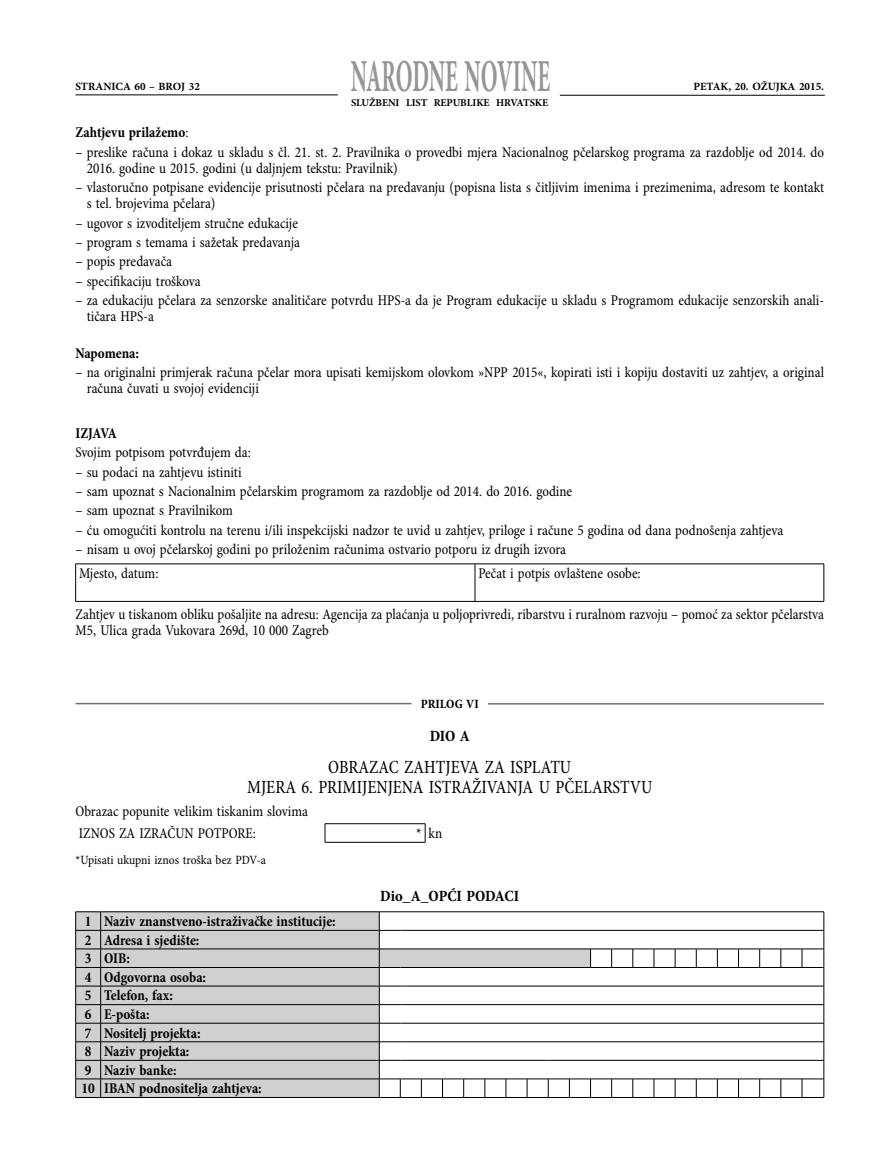
<style>
.page{position:relative;width:872px;height:1170px;background:#fff}
.page>*{position:absolute;margin:0;border:0;box-sizing:border-box;transform-origin:0 0}
.t1{font:700 45.9px "Minion Pro";letter-spacing:-.01em;color:#959595;scale:.48 1}
.t2{font:condensed 18.75px/19.8px "Minion Pro";color:#000;text-align:center;scale:.94 1}
.t3{font:700 condensed 15.75px "Minion Pro";letter-spacing:-.005em;color:#000}
.t4{font:condensed 15px/16px "Minion Pro";color:#000;scale:.95 1}
.t5{font:700 condensed 15px/18.6px "Minion Pro";color:#000;scale:.95 1}
.t6{font:condensed 12.75px "Minion Pro";color:#000}
.t7{font:700 condensed 12.75px "Minion Pro";color:#000}
.t8{font:700 11.1px "Minion Pro";color:#000}
.t9{font:700 10.5px "Minion Pro";letter-spacing:-.01em;color:#000}
.s1{font-weight:400}
</style>
<div class="page">
<hr style="left:560px;top:95px;width:264px;height:1px;background:#000">
<hr style="left:75px;top:95px;width:263px;height:1px;background:#000">
<hr style="left:75px;top:702px;width:336px;height:2px;background:#717171">
<hr style="left:488px;top:703px;width:336px;height:1px;background:#717171">
<hr style="left:475px;top:564px;width:1px;height:37px;background:#000">
<hr style="left:75px;top:563px;width:400px;height:1px;background:#000">
<hr style="left:75px;top:564px;width:1px;height:37px;background:#000">
<hr style="left:475px;top:563px;width:349px;height:1px;background:#000">
<hr style="left:823px;top:564px;width:1px;height:37px;background:#000">
<hr style="left:75px;top:601px;width:749px;height:1px;background:#000">
<hr style="left:325px;top:823px;width:100px;height:1px;background:#000">
<svg style="left:325px;top:823px;width:1px;height:19px"></svg>
<svg style="left:425px;top:823px;width:1px;height:19px"></svg>
<hr style="left:325px;top:842px;width:100px;height:1px;background:#000">
<div style="left:101px;top:912px;width:278px;height:185px;background:#d0d0d0"></div>
<hr style="left:75px;top:930px;width:304px;height:1px;background:#000">
<hr style="left:75px;top:948px;width:304px;height:1px;background:#000">
<hr style="left:75px;top:967px;width:304px;height:1px;background:#000">
<hr style="left:75px;top:985px;width:304px;height:1px;background:#000">
<hr style="left:75px;top:1004px;width:304px;height:1px;background:#000">
<hr style="left:75px;top:1022px;width:304px;height:1px;background:#000">
<hr style="left:75px;top:1041px;width:304px;height:1px;background:#000">
<hr style="left:75px;top:1059px;width:304px;height:1px;background:#000">
<hr style="left:75px;top:1078px;width:304px;height:1px;background:#000">
<hr style="left:101px;top:911px;width:723px;height:1px;background:#000">
<svg style="left:75px;top:911px;width:26px;height:186px;background:#b7b7b7"></svg>
<svg style="left:379px;top:911px;width:445px;height:186px"></svg>
<hr style="left:75px;top:1097px;width:749px;height:1px;background:#000">
<p class="t8" style="left:75px;top:82px;width:126px">STRANICA 60 – BROJ 32</p>
<h1 class="t1" style="left:351px;top:58px;width:417px">NARODNE NOVINE</h1>
<p class="t9" style="left:351px;top:98px;width:198px">SLUŽBENI LIST REPUBLIKE HR VA TSKE</p>
<p class="t8" style="left:693px;top:82px;width:132px">PETAK, 20. OŽUJKA 2015.</p>
<p class="t5" style="left:75px;top:124px;width:120px">Zahtjevu prilažemo<span class="s1">:</span></p>
<p class="t4" style="left:87px;top:145px;width:777px;text-indent:-11px">– preslike računa i dokaz u skladu s čl. 21. st. 2. Pravilnika o provedbi mjera Nacionalnog pčelarskog programa za razdoblje od 2014. do<br>2016. godine u 2015. godini (u daljnjem tekstu: Pravilnik)</p>
<p class="t4" style="left:87px;top:180px;width:777px;text-indent:-11px">– vlastoručno potpisane evidencije prisutnosti pčelara na predavanju (popisna lista s čitljivim imenima i prezimenima, adresom te kontakt s tel. brojevima pčelara)</p>
<p class="t4" style="left:75px;top:216px;width:236px">– ugovor s izvoditeljem stručne edukacije</p>
<p class="t4" style="left:75px;top:235px;width:238px">– program s temama i sažetak predavanja</p>
<p class="t4" style="left:75px;top:255px;width:103px">– popis predavača</p>
<p class="t4" style="left:75px;top:274px;width:133px">– specifikaciju troškova</p>
<p class="t4" style="left:87px;top:293px;width:777px;text-indent:-11px">– za edukaciju pčelara za senzorske analitičare potvrdu HPS-a da je Program edukacije u skladu s Programom edukacije senzorskih anali&shy;tičara HPS-a</p>
<p class="t5" style="left:75px;top:345px;width:68px">Napomena:</p>
<p class="t4" style="left:87px;top:365px;width:777px;text-indent:-11px">– na originalni primjerak računa pčelar mora upisati kemijskom olovkom »NPP 2015«, kopirati isti i kopiju dostaviti uz zahtjev, a original računa čuvati u svojoj evidenciji</p>
<p class="t5" style="left:75px;top:425px;width:45px">IZJAVA</p>
<p class="t4" style="left:75px;top:445px;width:186px">Svojim potpisom potvrđujem da:</p>
<p class="t4" style="left:75px;top:465px;width:176px">– su podaci na zahtjevu istiniti</p>
<p class="t4" style="left:75px;top:484px;width:524px">– sam upoznat s Nacionalnim pčelarskim programom za razdoblje od 2014. do 2016. godine</p>
<p class="t4" style="left:75px;top:504px;width:167px">– sam upoznat s Pravilnikom</p>
<p class="t4" style="left:75px;top:523px;width:746px">– ću omogućiti kontrolu na terenu i/ili inspekcijski nadzor te uvid u zahtjev, priloge i račune 5 godina od dana podnošenja zahtjeva</p>
<p class="t4" style="left:75px;top:538px;width:518px;line-height:24.2px">– nisam u ovoj pčelarskoj godini po priloženim računima ostvario potporu iz drugih izvora<br>Mjesto, datum:</p>
<p class="t4" style="left:478px;top:566px;width:172px">Pečat i potpis ovlaštene osobe:</p>
<p class="t4" style="left:75px;top:607px;width:789px">Zahtjev u tiskanom obliku pošaljite na adresu: Agencija za plaćanja u poljoprivredi, ribarstvu i ruralnom razvoju – pomoć za sektor pčelarstva<br>M5, Ulica grada Vukovara 269d, 10 000 Zagreb</p>
<p class="t7" style="left:421px;top:698px;width:60px">PRILOG VI</p>
<p class="t3" style="left:430px;top:729px;width:42px">DIO A</p>
<p class="t2" style="left:247px;top:759px;width:433px">OBRAZAC ZAHTJEVA ZA ISPLATU<br>MJERA 6. PRIMIJENJENA ISTRAŽIVANJA U PČELARSTVU</p>
<p class="t4" style="left:75px;top:801px;width:246px;line-height:22.4px">Obrazac popunite velikim tiskanim slovima<br>IZNOS ZA IZRAČUN POTPORE:</p>
<p class="t4" style="left:416px;top:826px;width:29px">* kn</p>
<p class="t6" style="left:75px;top:854px;width:192px">*Upisati ukupni iznos troška bez PDV-a</p>
<p class="t5" style="left:81px;top:913px;width:269px">1 Naziv znanstveno-istraživačke institucije:<br>2 Adresa i sjedište:<br>3 OIB:<br>4 Odgovorna osoba:<br>5 Telefon, fax:<br>6 E-pošta:<br>7 Nositelj projekta:<br>8 Naziv projekta:<br>9 Naziv banke:<br>10 IBAN podnositelja zahtjeva:</p>
<p class="t3" style="left:380px;top:889px;width:140px">Dio_A_OPĆI PODACI</p>
</div>
